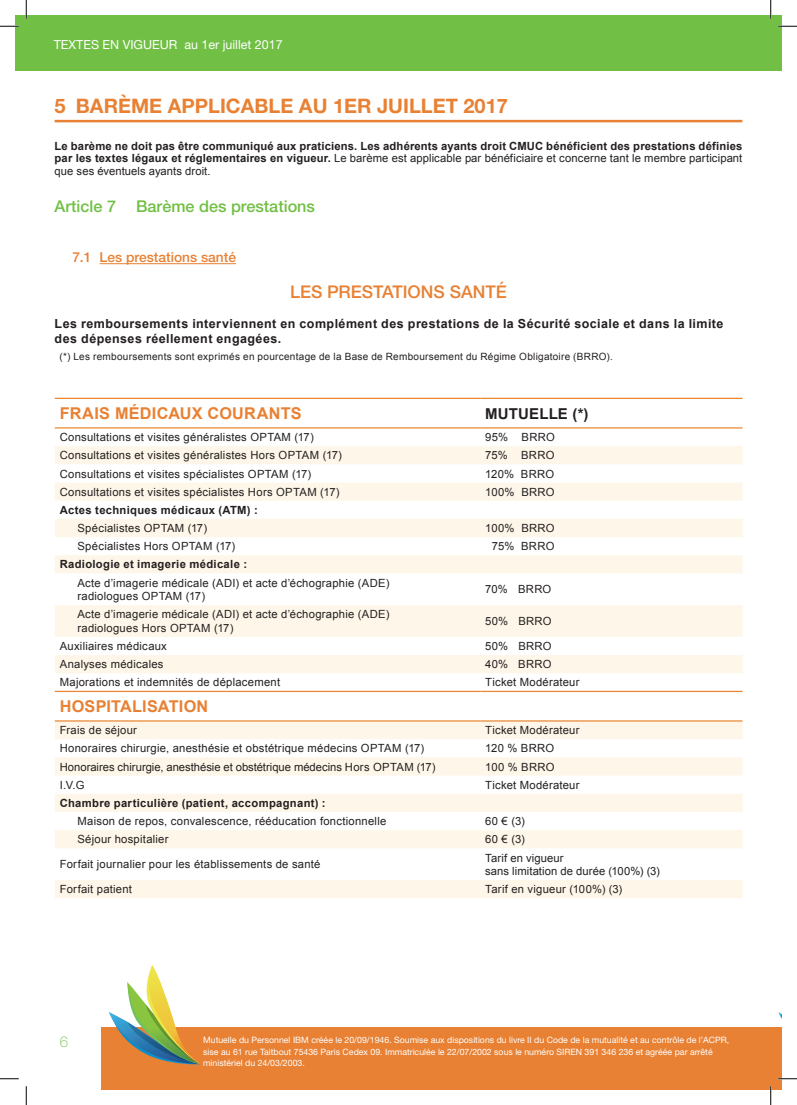
<style>
.page{position:relative;width:797px;height:1105px;background:#fff}
.page>*{position:absolute;margin:0;border:0;box-sizing:border-box;transform-origin:0 0}
.TITRE_CONFORT_-_Stat{font:700 20px "Helvetica Neue";color:#e88133}
.LES_PRESTATIONS_SANT{font:500 17.5px "Helvetica Neue";letter-spacing:-.005em;color:#e88133}
.TITRE_Tableau_Confor{font:700 16.25px "Arial";letter-spacing:.015em;color:#e88133}
.ARTICLE_-_Statut{font:500 16.25px "Helvetica Neue";color:#71bf44}
.TEXTE_Tableau_Confor{font:700 15px "Arial";letter-spacing:.01em;color:#231f20}
.t1{font:100 15px "Helvetica Neue";color:#71bf44}
.SOUS_ARTICLE_CONFORT{font:500 13.75px "Helvetica Neue";color:#e88133}
.SOUS_TITRE_Tableau_R{font:700 12.5px/15px "Arial";letter-spacing:.035em;color:#231f20}
.t2{font:12.5px "Helvetica Neue";color:#fff}
.TEXTE_Tableau_Confor-2{font:11.25px "Arial";letter-spacing:.02em;color:#231f20}
.RETRAIT_Tableau_Conf{font:11.25px/13.5px "Arial";letter-spacing:.025em;color:#231f20}
.NOTES_bas_de_page_ta{font:700 11.25px/12.5px "Arial";letter-spacing:.015em;color:#231f20;text-align:justify}
.TEXTE_Tableau_Confor-3{font:700 11.25px "Arial";letter-spacing:.03em;color:#231f20}
.TEXTE_Tableau_Confor-4{font:11.25px "Arial";color:#231f20}
.TEXTE_Tableau_Revenu{font:10px "Arial";letter-spacing:.025em;color:#231f20}
.t3{font:8.75px/11.9px "Helvetica Neue";color:#fff}
.s1{font-weight:400}
</style>
<div class="page">
<div style="left:770px;top:16px;width:11px;height:55px;background:#71bf44"></div>
<div style="left:770px;top:1027px;width:11px;height:62px;background:#e88133"></div>
<div style="left:16px;top:16px;width:754px;height:55px;background:#71bf44"></div>
<div style="left:102px;top:1027px;width:668px;height:62px;background:#e88133"></div>
<svg style="left:109px;top:965px;width:91px;height:100px"></svg>
<hr style="left:55px;top:120px;width:687px;height:2px;background:#e88133">
<hr style="left:100px;top:263px;width:136px;height:1px;background:#e88133">
<svg style="left:55px;top:446px;width:687px;height:452px"></svg>
<hr style="left:55px;top:398px;width:425px;height:1px;background:#e98734">
<hr style="left:480px;top:398px;width:262px;height:1px;background:#e98734">
<hr style="left:55px;top:427px;width:425px;height:2px;background:#e98734">
<hr style="left:480px;top:427px;width:262px;height:2px;background:#e98734">
<hr style="left:55px;top:691px;width:425px;height:1px;background:#e98734">
<hr style="left:480px;top:691px;width:262px;height:1px;background:#e98734">
<hr style="left:55px;top:720px;width:425px;height:2px;background:#e98734">
<hr style="left:480px;top:720px;width:262px;height:2px;background:#e98734">
<svg style="left:0;top:25px;width:19px;height:2px"></svg>
<svg style="left:778px;top:25px;width:19px;height:2px"></svg>
<svg style="left:0;top:1078px;width:19px;height:1px"></svg>
<svg style="left:778px;top:1078px;width:19px;height:1px"></svg>
<svg style="left:25px;top:0;width:2px;height:19px"></svg>
<svg style="left:25px;top:1086px;width:2px;height:19px"></svg>
<svg style="left:770px;top:0;width:1px;height:19px"></svg>
<svg style="left:770px;top:1086px;width:1px;height:19px"></svg>
<p class="t2" style="left:54px;top:37px;width:230px">TEXTES EN VIGUEUR au 1er juillet 2017</p>
<p class="TITRE_CONFORT_-_Stat" style="left:55px;top:93px;width:455px">5 BARÈME APPLICABLE AU 1ER JUILLET 2017</p>
<p class="NOTES_bas_de_page_ta" style="left:55px;top:140px;width:689px">Le barème ne doit pas être communiqué aux praticiens. Les adhérents ayants droit CMUC bénéficient des prestations définies par les textes légaux et réglementaires en vigueur. <span class="s1">Le barème est applicable par bénéficiaire et concerne tant le membre participant que ses éventuels ayants droit.</span></p>
<p class="ARTICLE_-_Statut" style="left:55px;top:196px;width:262px">Article 7 Barème des prestations</p>
<p class="SOUS_ARTICLE_CONFORT" style="left:72px;top:249px;width:165px">7.1 Les prestations santé</p>
<p class="LES_PRESTATIONS_SANT" style="left:290px;top:281px;width:218px">LES PRESTATIONS SANTÉ</p>
<p class="SOUS_TITRE_Tableau_R" style="left:55px;top:316px;width:670px">Les remboursements interviennent en complément des prestations de la Sécurité sociale et dans la limite des dépenses réellement engagées.</p>
<p class="TEXTE_Tableau_Revenu" style="left:60px;top:350px;width:554px">(*) Les remboursements sont exprimés en pourcentage de la Base de Remboursement du Régime Obligatoire (BRRO).</p>
<p class="TITRE_Tableau_Confor" style="left:60px;top:402px;width:243px">FRAIS MÉDICAUX COURANTS</p>
<p class="TEXTE_Tableau_Confor" style="left:485px;top:403px;width:105px">MUTUELLE (*)</p>
<p class="TEXTE_Tableau_Confor-2" style="left:60px;top:430px;width:255px">Consultations et visites généralistes OPTAM (17)</p>
<p class="TEXTE_Tableau_Confor-2" style="left:485px;top:430px;width:71px">95% BRRO</p>
<p class="TEXTE_Tableau_Confor-2" style="left:60px;top:448px;width:284px">Consultations et visites généralistes Hors OPTAM (17)</p>
<p class="TEXTE_Tableau_Confor-2" style="left:485px;top:448px;width:71px">75% BRRO</p>
<p class="TEXTE_Tableau_Confor-2" style="left:60px;top:466px;width:253px">Consultations et visites spécialistes OPTAM (17)</p>
<p class="TEXTE_Tableau_Confor-2" style="left:485px;top:466px;width:71px">120% BRRO</p>
<p class="TEXTE_Tableau_Confor-2" style="left:60px;top:484px;width:281px">Consultations et visites spécialistes Hors OPTAM (17)</p>
<p class="TEXTE_Tableau_Confor-2" style="left:485px;top:484px;width:71px">100% BRRO</p>
<p class="TEXTE_Tableau_Confor-3" style="left:60px;top:502px;width:199px">Actes techniques médicaux (ATM) :</p>
<p class="RETRAIT_Tableau_Conf" style="left:77px;top:521px;width:131px">Spécialistes OPTAM (17)</p>
<p class="TEXTE_Tableau_Confor-2" style="left:485px;top:521px;width:71px">100% BRRO</p>
<p class="RETRAIT_Tableau_Conf" style="left:77px;top:540px;width:159px">Spécialistes Hors OPTAM (17)</p>
<p class="TEXTE_Tableau_Confor-2" style="left:492px;top:539px;width:64px">75% BRRO</p>
<p class="TEXTE_Tableau_Confor-3" style="left:60px;top:557px;width:189px">Radiologie et imagerie médicale :</p>
<p class="RETRAIT_Tableau_Conf" style="left:77px;top:576px;width:313px">Acte d’imagerie médicale (ADI) et acte d’échographie (ADE) radiologues OPTAM (17)</p>
<p class="TEXTE_Tableau_Confor-2" style="left:485px;top:582px;width:68px">70% BRRO</p>
<p class="RETRAIT_Tableau_Conf" style="left:77px;top:608px;width:313px">Acte d’imagerie médicale (ADI) et acte d’échographie (ADE) radiologues Hors OPTAM (17)</p>
<p class="TEXTE_Tableau_Confor-2" style="left:485px;top:614px;width:68px">50% BRRO</p>
<p class="TEXTE_Tableau_Confor-2" style="left:60px;top:639px;width:109px">Auxiliaires médicaux</p>
<p class="TEXTE_Tableau_Confor-2" style="left:485px;top:639px;width:68px">50% BRRO</p>
<p class="TEXTE_Tableau_Confor-2" style="left:60px;top:657px;width:105px">Analyses médicales</p>
<p class="TEXTE_Tableau_Confor-2" style="left:485px;top:657px;width:68px">40% BRRO</p>
<p class="TEXTE_Tableau_Confor-2" style="left:60px;top:675px;width:222px">Majorations et indemnités de déplacement</p>
<p class="TEXTE_Tableau_Confor-2" style="left:485px;top:675px;width:96px">Ticket Modérateur</p>
<p class="TITRE_Tableau_Confor" style="left:60px;top:695px;width:150px">HOSPITALISATION</p>
<p class="TEXTE_Tableau_Confor-2" style="left:60px;top:723px;width:79px">Frais de séjour</p>
<p class="TEXTE_Tableau_Confor-2" style="left:485px;top:723px;width:96px">Ticket Modérateur</p>
<p class="TEXTE_Tableau_Confor-2" style="left:60px;top:741px;width:366px">Honoraires chirurgie, anesthésie et obstétrique médecins OPTAM (17)</p>
<p class="TEXTE_Tableau_Confor-2" style="left:485px;top:741px;width:71px">120 % BRRO</p>
<p class="TEXTE_Tableau_Confor-4" style="left:60px;top:759px;width:377px">Honoraires chirurgie, anesthésie et obstétrique médecins Hors OPTAM (17)</p>
<p class="TEXTE_Tableau_Confor-2" style="left:485px;top:759px;width:71px">100 % BRRO</p>
<p class="TEXTE_Tableau_Confor-2" style="left:60px;top:777px;width:26px">I.V.G</p>
<p class="TEXTE_Tableau_Confor-2" style="left:485px;top:777px;width:96px">Ticket Modérateur</p>
<p class="TEXTE_Tableau_Confor-3" style="left:60px;top:795px;width:267px">Chambre particulière (patient, accompagnant) :</p>
<p class="RETRAIT_Tableau_Conf" style="left:77px;top:814px;width:310px">Maison de repos, convalescence, rééducation fonctionnelle</p>
<p class="TEXTE_Tableau_Confor-2" style="left:485px;top:814px;width:41px">60 € (3)</p>
<p class="RETRAIT_Tableau_Conf" style="left:77px;top:833px;width:93px">Séjour hospitalier</p>
<p class="TEXTE_Tableau_Confor-2" style="left:485px;top:832px;width:41px">60 € (3)</p>
<p class="TEXTE_Tableau_Confor-2" style="left:60px;top:857px;width:262px">Forfait journalier pour les établissements de santé</p>
<p class="TEXTE_Tableau_Confor-2" style="left:485px;top:850px;width:80px">Tarif en vigueur</p>
<p class="TEXTE_Tableau_Confor-2" style="left:485px;top:864px;width:176px">sans limitation de durée (100%) (3)</p>
<p class="TEXTE_Tableau_Confor-2" style="left:60px;top:882px;width:74px">Forfait patient</p>
<p class="TEXTE_Tableau_Confor-2" style="left:485px;top:882px;width:139px">Tarif en vigueur (100%) (3)</p>
<p class="t1" style="left:60px;top:1033px;width:10px">6</p>
<p class="t3" style="left:203px;top:1033px;width:527px">Mutuelle du Personnel IBM créée le 20/09/1946. Soumise aux dispositions du livre II du Code de la mutualité et au contrôle de l’ACPR, sise au 61 rue Taitbout 75436 Paris Cedex 09. Immatriculée le 22/07/2002 sous le numéro SIREN 391 346 236 et agréée par arrêté ministériel du 24/03/2003.</p>
</div>
